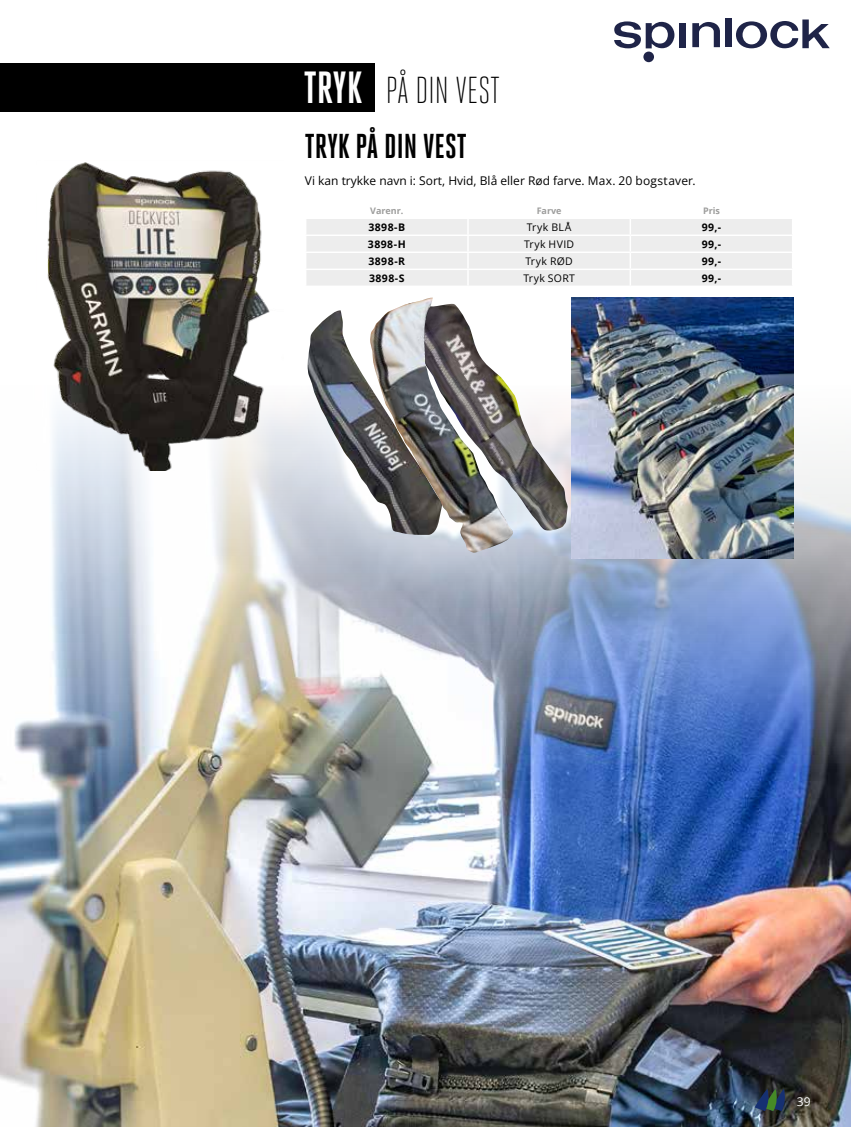
<style>
.page{position:relative;width:851px;height:1127px;background:#fff}
.page>*{position:absolute;margin:0;border:0;box-sizing:border-box;transform-origin:0 0}
.t1{font:300 37.5px "Heroic Condensed";color:#000}
.t2{font:700 34.5px "Heroic Condensed";color:#000}
.t3{font:12px "Open Sans";color:#000}
.t4{font:12px "Open Sans";color:#fff}
.t5{font:700 10.5px "Open Sans";letter-spacing:.04em;color:#000}
.t6{font:10.5px "Open Sans";letter-spacing:.035em;color:#000}
.t7{font:700 9px "Open Sans";color:#9d9d9c}
.s1{font-weight:700;font-size:45px;color:#fff}
</style>
<div class="page">
<img style="left:0;top:386px;width:850px;height:741px">
<img style="left:37px;top:162px;width:246px;height:308px">
<div style="left:306px;top:219px;width:486px;height:67px;background:#ededed"></div>
<div style="left:0;top:64px;width:374px;height:48px;background:#000"></div>
<img style="left:513px;top:386px;width:54px;height:146px">
<img style="left:307px;top:310px;width:63px;height:225px">
<img style="left:571px;top:298px;width:222px;height:260px">
<img style="left:370px;top:298px;width:143px;height:255px">
<svg style="left:754px;top:1089px;width:31px;height:22px"></svg>
<svg style="left:614px;top:21px;width:60px;height:27px"></svg>
<div style="left:679px;top:23px;width:6px;height:24px;background:#1f2448"></div>
<svg style="left:692px;top:22px;width:27px;height:25px"></svg>
<div style="left:725px;top:19px;width:6px;height:28px;background:#1f2448"></div>
<svg style="left:736px;top:20px;width:93px;height:28px"></svg>
<div style="left:643px;top:52px;width:11px;height:10px;background:#1f2448;border-radius:50%"></div>
<h1 class="t1" style="left:303px;top:70px;width:198px"><span class="s1">TRYK</span> PÅ DIN VEST</h1>
<h2 class="t2" style="left:305px;top:127px;width:163px">TRYK PÅ DIN VEST</h2>
<p class="t3" style="left:305px;top:172px;width:392px">Vi kan trykke navn i: Sort, Hvid, Blå eller Rød farve. Max. 20 bogstaver.</p>
<p class="t7" style="left:370px;top:204px;width:35px">Varenr.</p>
<p class="t7" style="left:536px;top:204px;width:26px">Farve</p>
<p class="t7" style="left:703px;top:204px;width:18px">Pris</p>
<p class="t5" style="left:368px;top:220px;width:38px">3898-B</p>
<p class="t6" style="left:527px;top:220px;width:46px">Tryk BLÅ</p>
<p class="t5" style="left:701px;top:220px;width:21px">99,-</p>
<p class="t5" style="left:368px;top:237px;width:39px">3898-H</p>
<p class="t6" style="left:524px;top:237px;width:52px">Tryk HVID</p>
<p class="t5" style="left:701px;top:237px;width:21px">99,-</p>
<p class="t5" style="left:368px;top:254px;width:38px">3898-R</p>
<p class="t6" style="left:525px;top:254px;width:49px">Tryk RØD</p>
<p class="t5" style="left:701px;top:254px;width:21px">99,-</p>
<p class="t5" style="left:369px;top:271px;width:37px">3898-S</p>
<p class="t6" style="left:523px;top:271px;width:53px">Tryk SORT</p>
<p class="t5" style="left:701px;top:271px;width:21px">99,-</p>
<p class="t4" style="left:796px;top:1094px;width:15px">39</p>
</div>
